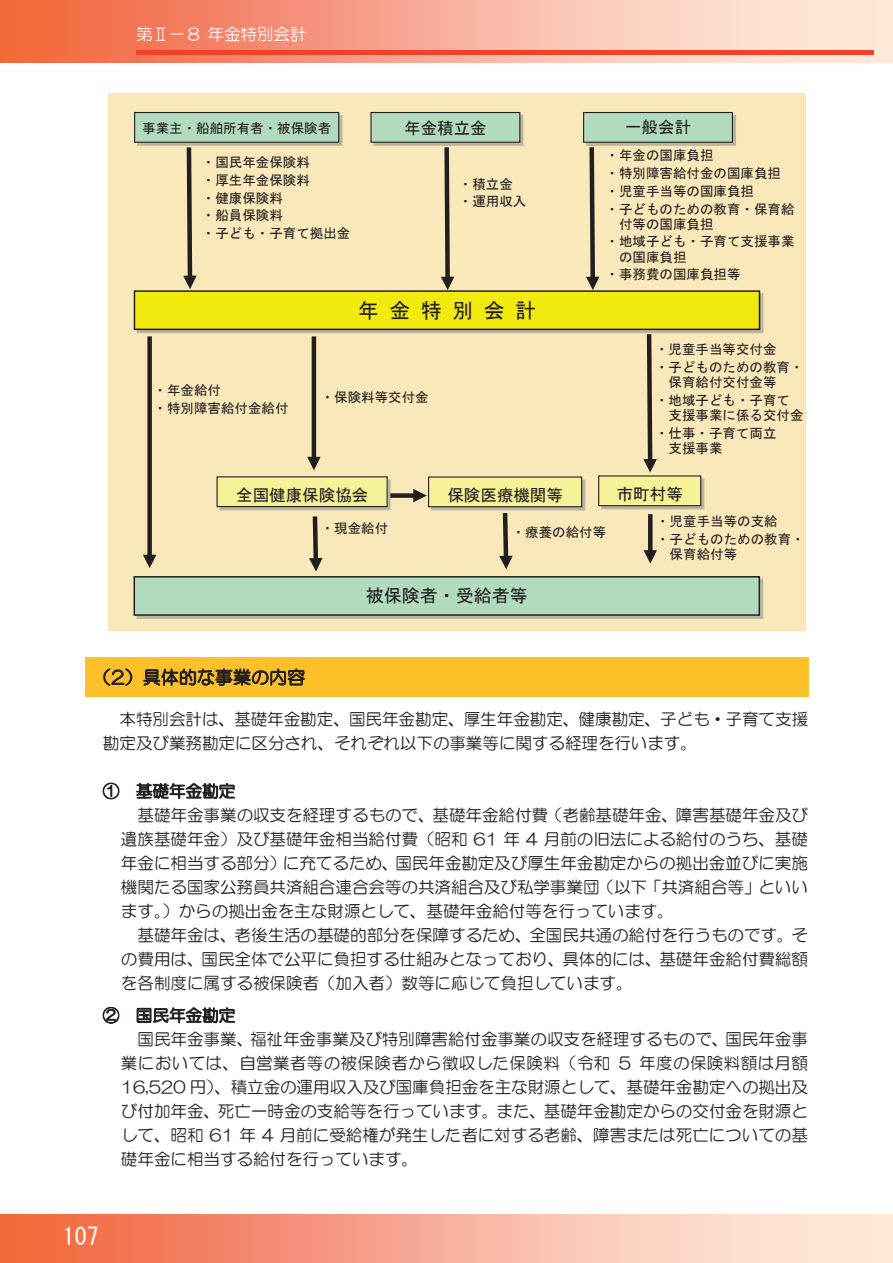
<style>
.page{position:relative;width:893px;height:1263px;background:#fff}
.page>*{position:absolute;margin:0;border:0;box-sizing:border-box;transform-origin:0 0}
.t1{font:24px "MS Gothic";color:#fff}
.t2{font:21px "MS Gothic";letter-spacing:.495em;color:#231f20}
.t3{font:18px "HG Maru Gothic MPRO";color:#231f20}
.t4{font:18px "MS Gothic";color:#231f20}
.t5{font:16.5px/24px "HG Maru Gothic MPRO";color:#231f20}
.t6{font:16.5px "HG Maru Gothic MPRO";letter-spacing:.02em;color:#231f20}
.t7{font:16.5px "MS Gothic";color:#231f20}
.t8{font:16.5px "HG Maru Gothic MPRO";color:#fff}
.t9{font:13.5px/17.9px "MS Gothic";color:#231f20}
</style>
<div class="page">
<div style="left:109px;top:98px;width:697px;height:532px;background:#f9e9ba"></div>
<hr style="left:109px;top:94px;width:697px;height:4px;background:#f9e9ba">
<div style="left:85px;top:657px;width:723px;height:40px;background:#fec129"></div>
<img style="left:137px;top:115px;width:206px;height:31px">
<img style="left:138px;top:117px;width:203px;height:27px">
<div style="left:134px;top:112px;width:205px;height:31px;border:1px solid #231f20"></div>
<div style="left:135px;top:114px;width:203px;height:27px;background:#b1dbbd"></div>
<img style="left:373px;top:115px;width:150px;height:31px">
<img style="left:374px;top:117px;width:149px;height:27px">
<div style="left:370px;top:112px;width:150px;height:31px;border:1px solid #231f20"></div>
<div style="left:372px;top:114px;width:147px;height:27px;background:#b1dbbd"></div>
<div style="left:584px;top:112px;width:148px;height:30px;background:#b1dbbd"></div>
<div style="left:583px;top:112px;width:150px;height:31px;border:1px solid #231f20"></div>
<img style="left:584px;top:114px;width:148px;height:26px">
<svg style="left:441px;top:143px;width:13px;height:147px"></svg>
<img style="left:138px;top:296px;width:624px;height:35px">
<div style="left:134px;top:290px;width:626px;height:40px;border:2px solid #231f20"></div>
<div style="left:135px;top:293px;width:624px;height:35px;background:#f1ea0c"></div>
<img style="left:219px;top:479px;width:172px;height:31px">
<img style="left:220px;top:481px;width:170px;height:27px">
<div style="left:217px;top:476px;width:171px;height:31px;border:1px solid #231f20"></div>
<div style="left:218px;top:478px;width:169px;height:27px;background:#f6f298"></div>
<img style="left:431px;top:479px;width:154px;height:31px">
<img style="left:432px;top:482px;width:152px;height:26px">
<div style="left:429px;top:477px;width:153px;height:30px;background:#f6f298"></div>
<div style="left:428px;top:476px;width:154px;height:31px;border:1px solid #231f20"></div>
<img style="left:429px;top:479px;width:152px;height:26px">
<img style="left:601px;top:478px;width:103px;height:31px">
<img style="left:602px;top:480px;width:101px;height:27px">
<div style="left:599px;top:476px;width:102px;height:30px;background:#f6f298"></div>
<div style="left:598px;top:475px;width:103px;height:31px;border:1px solid #231f20"></div>
<img style="left:599px;top:478px;width:101px;height:26px">
<div style="left:134px;top:576px;width:626px;height:40px;border:2px solid #231f20"></div>
<div style="left:135px;top:578px;width:624px;height:35px;background:#b1dbbd"></div>
<svg style="left:586px;top:143px;width:13px;height:147px"></svg>
<svg style="left:183px;top:143px;width:14px;height:146px"></svg>
<div style="left:147px;top:336px;width:5px;height:221px;background:#231f20"></div>
<svg style="left:143px;top:555px;width:13px;height:13px"></svg>
<hr style="left:648px;top:514px;width:4px;height:38px;background:#231f20">
<svg style="left:643px;top:550px;width:14px;height:14px"></svg>
<hr style="left:312px;top:336px;width:4px;height:123px;background:#231f20">
<svg style="left:307px;top:457px;width:14px;height:13px"></svg>
<svg style="left:643px;top:330px;width:14px;height:143px"></svg>
<svg style="left:309px;top:516px;width:14px;height:56px"></svg>
<svg style="left:499px;top:508px;width:14px;height:61px"></svg>
<div style="left:390px;top:493px;width:25px;height:5px;background:#231f20"></div>
<svg style="left:413px;top:489px;width:14px;height:13px"></svg>
<img style="left:0;top:0;width:893px;height:63px">
<hr style="left:136px;top:51px;width:737px;height:4px;background:#ef4229">
<img style="left:0;top:1214px;width:893px;height:49px">
<p class="t8" style="left:136px;top:26px;width:172px">第Ⅱ－８ 年金特別会計</p>
<p class="t9" style="left:142px;top:119px;width:190px">事業主・船舶所有者・被保険者</p>
<p class="t7" style="left:404px;top:119px;width:84px">年金積立金</p>
<p class="t7" style="left:625px;top:119px;width:68px">一般会計</p>
<p class="t9" style="left:202px;top:153px;width:150px">・国民年金保険料<br>・厚生年金保険料<br>・健康保険料<br>・船員保険料<br>・子ども・子育て拠出金</p>
<p class="t9" style="left:606px;top:147px;width:190px">・年金の国庫負担<br>・特別障害給付金の国庫負担・児童手当等の国庫負担<br>・子どものための教育・保育給</p>
<p class="t9" style="left:606px;top:215px;width:190px;text-indent:14px">付等の国庫負担<br>・地域子ども・子育て支援事業</p>
<p class="t9" style="left:606px;top:248px;width:136px;text-indent:14px">の国庫負担<br>・事務費の国庫負担等</p>
<p class="t9" style="left:459px;top:175px;width:69px">・積立金・運用収入</p>
<p class="t2" style="left:358px;top:300px;width:180px">年金特別会計</p>
<p class="t9" style="left:154px;top:381px;width:136px">・年金給付<br>・特別障害給付金給付</p>
<p class="t9" style="left:321px;top:389px;width:109px">・保険料等交付金</p>
<p class="t9" style="left:655px;top:341px;width:150px">・児童手当等交付金<br>・子どものための教育・</p>
<p class="t9" style="left:655px;top:373px;width:136px;text-align:center">保育給付交付金等<br>・地域子ども・子育て</p>
<p class="t9" style="left:655px;top:406px;width:150px;text-indent:14px">支援事業に係る交付金・仕事・子育て両立</p>
<p class="t9" style="left:669px;top:439px;width:55px">支援事業</p>
<p class="t7" style="left:236px;top:487px;width:134px">全国健康保険協会</p>
<p class="t7" style="left:447px;top:487px;width:117px">保険医療機関等</p>
<p class="t7" style="left:617px;top:486px;width:68px">市町村等</p>
<p class="t9" style="left:321px;top:520px;width:69px">・現金給付</p>
<p class="t9" style="left:512px;top:524px;width:96px">・療養の給付等</p>
<p class="t9" style="left:656px;top:512px;width:150px">・児童手当等の支給<br>・子どものための教育・</p>
<p class="t9" style="left:670px;top:545px;width:69px">保育給付等</p>
<p class="t4" style="left:366px;top:587px;width:163px">被保険者・受給者等</p>
<p class="t3" style="left:93px;top:668px;width:214px">（2）具体的な事業の内容</p>
<p class="t5" style="left:103px;top:707px;width:707px;text-indent:17px">本特別会計は、基礎年金勘定、国民年金勘定、厚生年金勘定、健康勘定、子ども・子育て支援勘定及び業務勘定に区分され、それぞれ以下の事業等に関する経理を行います。</p>
<p class="t5" style="left:103px;top:779px;width:134px">① 基礎年金勘定</p>
<p class="t5" style="left:138px;top:803px;width:672px">基礎年金事業の収支を経理するもので、基礎年金給付費（老齢基礎年金、障害基礎年金及び</p>
<p class="t5" style="left:121px;top:827px;width:689px">遺族基礎年金）及び基礎年金相当給付費（昭和 61 年 4 月前の旧法による給付のうち、基礎</p>
<p class="t5" style="left:121px;top:851px;width:688px">年金に相当する部分）に充てるため、国民年金勘定及び厚生年金勘定からの拠出金並びに実施</p>
<p class="t5" style="left:121px;top:875px;width:689px">機関たる国家公務員共済組合連合会等の共済組合及び私学事業団（以下「共済組合等」といい</p>
<p class="t5" style="left:121px;top:899px;width:554px">ます。）からの拠出金を主な財源として、基礎年金給付等を行っています。</p>
<p class="t5" style="left:138px;top:923px;width:672px">基礎年金は、老後生活の基礎的部分を保障するため、全国民共通の給付を行うものです。そ</p>
<p class="t5" style="left:121px;top:947px;width:689px">の費用は、国民全体で公平に負担する仕組みとなっており、具体的には、基礎年金給付費総額</p>
<p class="t5" style="left:121px;top:971px;width:513px">を各制度に属する被保険者（加入者）数等に応じて負担しています。</p>
<p class="t5" style="left:103px;top:1003px;width:134px">② 国民年金勘定</p>
<p class="t5" style="left:138px;top:1027px;width:672px">国民年金事業、福祉年金事業及び特別障害給付金事業の収支を経理するもので、国民年金事</p>
<p class="t6" style="left:121px;top:1055px;width:688px">業においては、自営業者等の被保険者から徴収した保険料（令和 5 年度の保険料額は月額</p>
<p class="t5" style="left:121px;top:1075px;width:689px">16,520 円）、積立金の運用収入及び国庫負担金を主な財源として、基礎年金勘定への拠出及</p>
<p class="t5" style="left:121px;top:1099px;width:689px">び付加年金、死亡一時金の支給等を行っています。また、基礎年金勘定からの交付金を財源と</p>
<p class="t5" style="left:121px;top:1123px;width:688px">して、昭和 61 年 4 月前に受給権が発生した者に対する老齢、障害または死亡についての基</p>
<p class="t5" style="left:121px;top:1147px;width:299px">礎年金に相当する給付を行っています。</p>
<h1 class="t1" style="left:63px;top:1225px;width:37px">107</h1>
</div>
